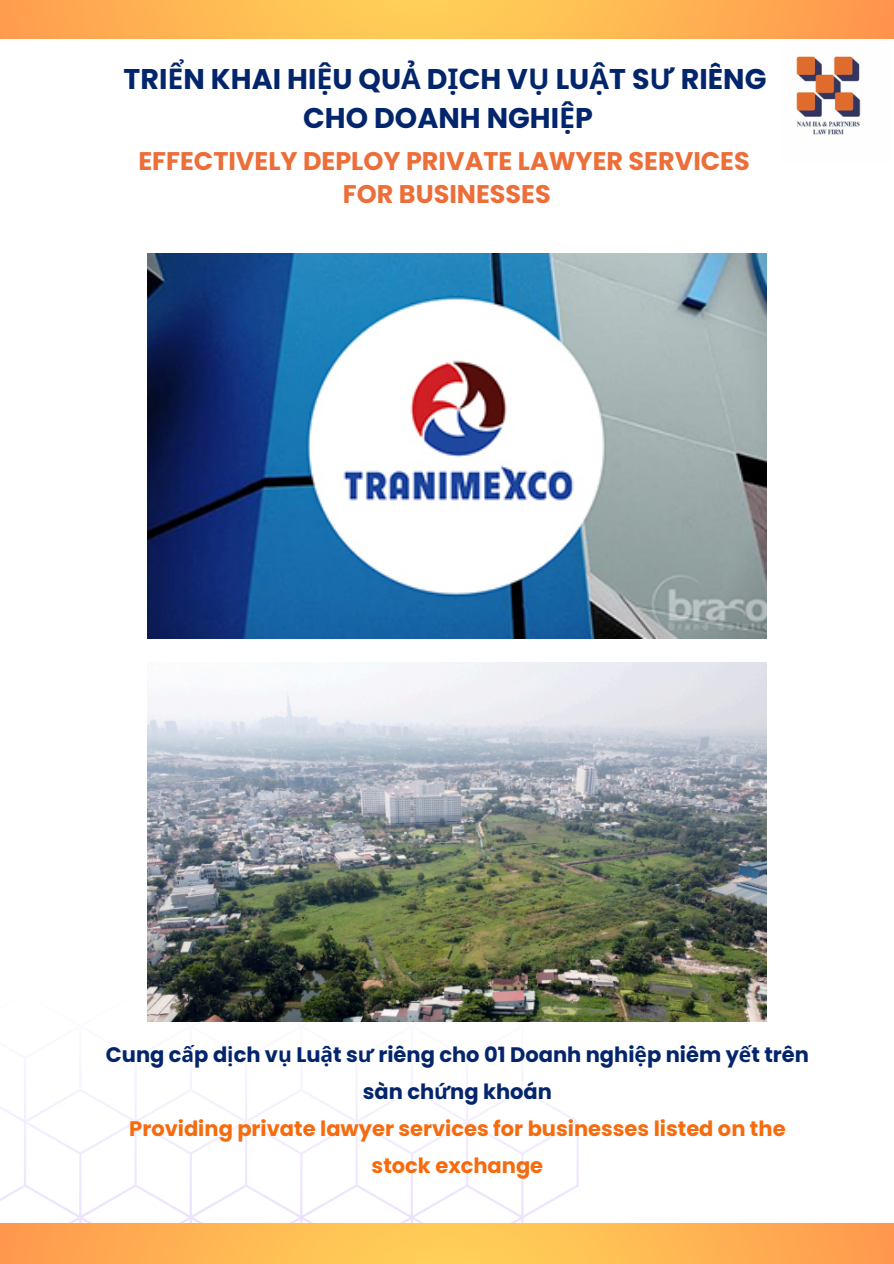
<style>
.page{position:relative;width:894px;height:1264px;background:#fff}
.page>*{position:absolute;margin:0;border:0;box-sizing:border-box;transform-origin:0 0}
.t1{font:700 28.5px/39.3px "Poppins";color:#03256c;text-align:center}
.t2{font:700 25.5px/33.8px "Poppins";color:#ec6e38;text-align:center}
.t3{font:700 21px/37.2px "Poppins";color:#f66b0e;text-align:center}
.t4{font:700 21px/37.2px "Poppins";color:#03256c;text-align:center}
.s1{font-family:"Noto Sans"}
</style>
<div class="page">
<svg style="left:0;top:992px;width:578px;height:231px"></svg>
<svg style="left:0;top:1223px;width:893px;height:40px;background:#ffb552"></svg>
<svg style="left:0;top:0;width:893px;height:39px;background:#ffb552"></svg>
<img style="left:796px;top:56px;width:65px;height:79px">
<img style="left:148px;top:254px;width:618px;height:384px">
<img style="left:148px;top:662px;width:618px;height:359px">
<p class="t1" style="left:124px;top:59px;width:644px">TRI<span class="s1">Ể</span>N KHAI HI<span class="s1">Ệ</span>U QU<span class="s1">Ả</span> D<span class="s1">Ị</span>CH V<span class="s1">Ụ</span> LU<span class="s1">Ậ</span>T S<span class="s1">Ư</span> RIÊNG<br>CHO DOANH NGHI<span class="s1">Ệ</span>P</p>
<p class="t2" style="left:138px;top:144px;width:612px">EFFECTIVELY DEPLOY PRIVATE LAWYER SERVICES<br>FOR BUSINESSES</p>
<p class="t4" style="left:106px;top:1035px;width:704px">Cung c<span class="s1">ấ</span>p d<span class="s1">ị</span>ch v<span class="s1">ụ</span> Lu<span class="s1">ậ</span>t s<span class="s1">ư</span> riêng cho 01 Doanh nghi<span class="s1">ệ</span>p niêm y<span class="s1">ế</span>t trên sàn ch<span class="s1">ứ</span>ng khoán</p>
<h1 class="t3" style="left:129px;top:1110px;width:657px">Providing private lawyer services for businesses listed on the stock exchange</h1>
</div>
